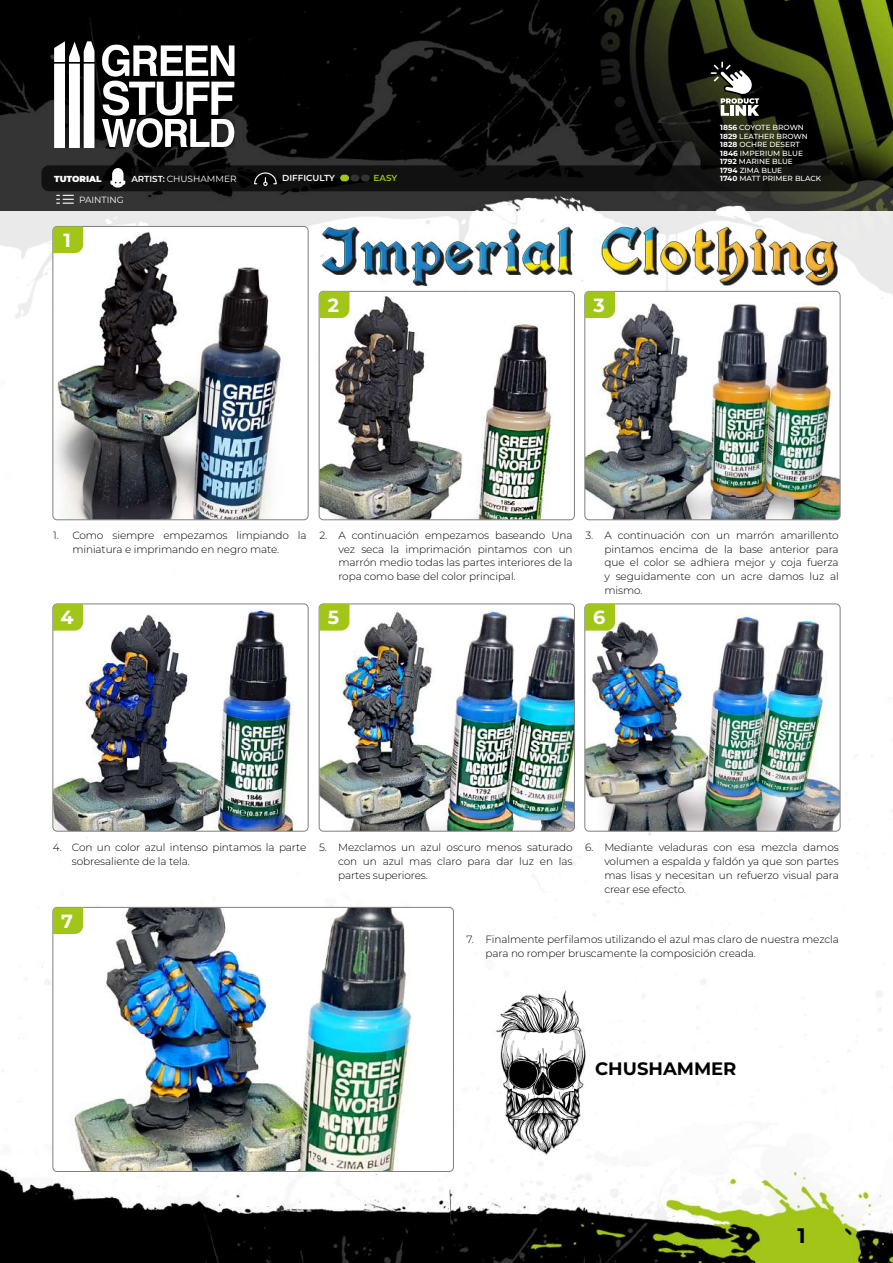
<style>
.page{position:relative;width:893px;height:1263px;background:#fff}
.page>*{position:absolute;margin:0;border:0;box-sizing:border-box;transform-origin:0 0}
.t1{font:700 21px "Montserrat";color:#000}
.t2{font:700 19.05px "Montserrat";color:#fff}
.t3{font:700 18px "Montserrat";color:#000}
.t4{font:300 10.5px/13.8px "Montserrat";letter-spacing:-.01em;color:#000;text-align:justify}
.t5{font:9px "Montserrat";color:#fff}
.t6{font:600 8.7px "Montserrat";color:#fff}
.t7{font:900 8.7px "Montserrat";color:#fff}
.t8{font:600 8.7px "Montserrat";color:#a2c617}
.t9{font:500 7.35px/8.6px "Montserrat";color:#fff}
.s1{font-weight:600;font-size:8.7px}
.s2{font-weight:700}
</style>
<div class="page">
<img style="left:0;top:0;width:893px;height:1023px">
<img style="left:0;top:1023px;width:893px;height:240px">
<img style="left:94px;top:41px;width:140px;height:107px">
<svg style="left:54px;top:41px;width:40px;height:107px"></svg>
<svg style="left:102px;top:45px;width:132px;height:103px"></svg>
<svg style="left:41px;top:165px;width:810px;height:26px;background:#0f0f0f"></svg>
<svg style="left:110px;top:168px;width:15px;height:20px"></svg>
<div style="left:340px;top:175px;width:9px;height:6px;background:#a2c617;border-radius:3px"></div>
<div style="left:351px;top:175px;width:8px;height:6px;background:#333;border-radius:3px"></div>
<div style="left:361px;top:175px;width:9px;height:6px;background:#333;border-radius:3px"></div>
<svg style="left:254px;top:172px;width:23px;height:14px"></svg>
<svg style="left:57px;top:195px;width:16px;height:9px"></svg>
<div style="left:0;top:211px;width:893px;height:411px;background:#fff"></div>
<img style="left:53px;top:907px;width:400px;height:264px">
<div style="left:53px;top:907px;width:401px;height:264px;border:1px solid #807f7c;border-radius:4px"></div>
<img style="left:53px;top:606px;width:253px;height:225px">
<div style="left:53px;top:604px;width:255px;height:227px;border:1px solid #807f7c;border-radius:4px"></div>
<img style="left:319px;top:604px;width:255px;height:227px">
<div style="left:319px;top:604px;width:255px;height:227px;border:1px solid #807f7c;border-radius:4px"></div>
<img style="left:585px;top:604px;width:255px;height:227px">
<div style="left:585px;top:604px;width:255px;height:227px;border:1px solid #807f7c;border-radius:4px"></div>
<img style="left:53px;top:226px;width:255px;height:294px">
<div style="left:53px;top:226px;width:255px;height:294px;border:1px solid #807f7c;border-radius:4px"></div>
<img style="left:319px;top:291px;width:255px;height:229px">
<div style="left:319px;top:291px;width:255px;height:229px;border:1px solid #807f7c;border-radius:4px"></div>
<img style="left:585px;top:291px;width:255px;height:229px">
<div style="left:585px;top:291px;width:255px;height:229px;border:1px solid #807f7c;border-radius:4px"></div>
<svg style="left:53px;top:226px;width:30px;height:27px"></svg>
<svg style="left:53px;top:604px;width:30px;height:27px"></svg>
<svg style="left:53px;top:907px;width:30px;height:27px"></svg>
<svg style="left:319px;top:291px;width:30px;height:27px"></svg>
<svg style="left:319px;top:604px;width:30px;height:27px"></svg>
<svg style="left:585px;top:291px;width:30px;height:27px"></svg>
<svg style="left:585px;top:604px;width:30px;height:27px"></svg>
<img style="left:470px;top:983px;width:145px;height:178px">
<svg style="left:711px;top:62px;width:48px;height:54px"></svg>
<img style="left:322px;top:226px;width:515px;height:60px">
<p class="t7" style="left:54px;top:172px;width:49px">TUTORIAL</p>
<p class="t5" style="left:131px;top:173px;width:107px"><span class="s1">ARTIST:</span> CHUSHAMMER</p>
<p class="t6" style="left:282px;top:172px;width:54px">DIFFICULTY</p>
<p class="t8" style="left:374px;top:172px;width:25px">EASY</p>
<p class="t5" style="left:79px;top:193px;width:46px">PAINTING</p>
<h2 class="t2" style="left:63px;top:226px;width:9px">1</h2>
<h2 class="t2" style="left:328px;top:291px;width:13px">2</h2>
<h2 class="t2" style="left:593px;top:291px;width:13px">3</h2>
<p class="t9" style="left:720px;top:123px;width:102px"><span class="s2">1856</span> COYOTE BROWN<br><span class="s2">1829</span> LEATHER BROWN<br><span class="s2">1828</span> OCHRE DESERT<br><span class="s2">1846</span> IMPERIUM BLUE<br><span class="s2">1792</span> MARINE BLUE<br><span class="s2">1794</span> ZIMA BLUE<br><span class="s2">1740</span> MATT PRIMER BLACK</p>
<p class="t4" style="left:72px;top:528px;width:236px;text-indent:-19px">1. Como siempre empezamos limpiando la miniatura e imprimando en negro mate.</p>
<p class="t4" style="left:338px;top:528px;width:236px;text-indent:-19px">2. A continuación empezamos baseando Una vez seca la imprimación pintamos con un marrón medio todas las partes interiores de la ropa como base del color principal.</p>
<p class="t4" style="left:604px;top:528px;width:236px;text-indent:-19px">3. A continuación con un marrón amarillento pintamos encima de la base anterior para que el color se adhiera mejor y coja fuerza y seguidamente con un acre damos luz al mismo.</p>
<h2 class="t2" style="left:61px;top:604px;width:15px">4</h2>
<h2 class="t2" style="left:328px;top:604px;width:13px">5</h2>
<h2 class="t2" style="left:593px;top:604px;width:14px">6</h2>
<p class="t4" style="left:72px;top:840px;width:236px;text-indent:-19px">4. Con un color azul intenso pintamos la parte sobresaliente de la tela.</p>
<p class="t4" style="left:338px;top:840px;width:236px;text-indent:-19px">5. Mezclamos un azul oscuro menos saturado con un azul mas claro para dar luz en las partes superiores.</p>
<p class="t4" style="left:604px;top:840px;width:236px;text-indent:-19px">6. Mediante veladuras con esa mezcla damos volumen a espalda y faldón ya que son partes mas lisas y necesitan un refuerzo visual para crear ese efecto.</p>
<h2 class="t2" style="left:61px;top:907px;width:13px">7</h2>
<p class="t4" style="left:485px;top:932px;width:355px;text-indent:-19px">7. Finalmente perfilamos utilizando el azul mas claro de nuestra mezcla para no romper bruscamente la composición creada.</p>
<h3 class="t3" style="left:595px;top:1055px;width:143px">CHUSHAMMER</h3>
<h1 class="t1" style="left:797px;top:1220px;width:10px">1</h1>
</div>
